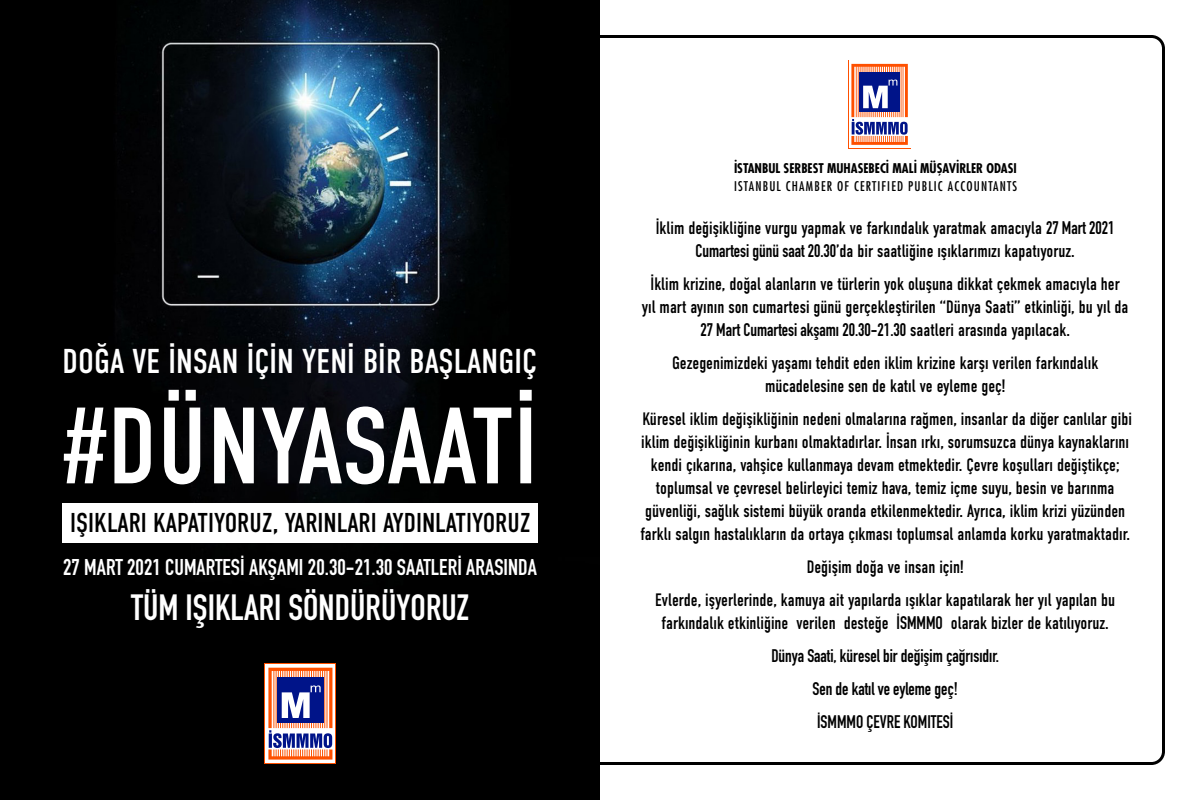
<style>
.page{position:relative;width:1200px;height:800px;background:#fff}
.page>*{position:absolute;margin:0;border:0;box-sizing:border-box;transform-origin:0 0}
.t1{font:108.2px "DIN Condensed";letter-spacing:.005em;color:#fff}
.t2{font:700 36px "DIN Condensed";letter-spacing:.005em;color:#fff}
.t3{font:34.4px "DIN Condensed";letter-spacing:.005em;color:#fff}
.t4{font:27.2px "DIN Condensed";color:#000}
.t5{font:700 22.5px "DIN Condensed";letter-spacing:.005em;color:#fff}
.t6{font:18px/23px "DIN Condensed";color:#000;text-align:center;scale:.95 1}
.t7{font:700 18px "DIN Condensed";color:#000;scale:.95 1}
.t8{font:700 condensed 13.1px "Futura Std";color:#000}
.t9{font:condensed 13.1px "Futura Std";letter-spacing:.09em;color:#000}
.s1{font-weight:700}
</style>
<div class="page">
<div style="left:0;top:0;width:600px;height:800px;background:#000"></div>
<img style="left:115px;top:0;width:376px;height:500px">
<div style="left:562px;top:35px;width:603px;height:730px;border:3px solid #000;border-radius:12px"></div>
<div style="left:62px;top:503px;width:476px;height:40px;background:#fff"></div>
<svg style="left:265px;top:663px;width:71px;height:101px"></svg>
<svg style="left:266px;top:664px;width:69px;height:99px"></svg>
<svg style="left:268px;top:668px;width:64px;height:92px;background:#9e7c95"></svg>
<svg style="left:848px;top:60px;width:63px;height:89px"></svg>
<div style="left:849px;top:61px;width:61px;height:87px;background:#fff"></div>
<svg style="left:851px;top:64px;width:57px;height:81px"></svg>
<p class="t3" style="left:62px;top:342px;width:476px">DOĞA VE İNSAN İÇİN YENİ BİR BAŞLANGIÇ</p>
<p class="t1" style="left:62px;top:386px;width:477px">#DÜNYASAATİ</p>
<p class="t4" style="left:70px;top:507px;width:462px">IŞIKLARI KAPATIYORUZ, YARINLARI AYDINLATIYORUZ</p>
<p class="t5" style="left:63px;top:552px;width:475px">27 MART 2021 CUMARTESI AKŞAMI 20.30-21.30 SAATLERI ARASINDA</p>
<p class="t2" style="left:131px;top:583px;width:339px">TÜM IŞIKLARI SÖNDÜRÜYORUZ</p>
<p class="t8" style="left:734px;top:160px;width:284px">İSTANBUL SERBEST MUHASEBECİ MALİ MÜŞAVİRLER ODASI</p>
<p class="t9" style="left:734px;top:178px;width:285px">ISTANBUL CHAMBER OF CERTIFIED PUBLIC ACCOUNTANTS</p>
<p class="t6" style="left:656px;top:217px;width:484px">İklim değişikliğine vurgu yapmak ve farkındalık yaratmak amacıyla <span class="s1">27 Mart 2021<br>Cumartesi günü saat 20.30</span>’da bir saatliğine ışıklarımızı kapatıyoruz.</p>
<p class="t6" style="left:642px;top:273px;width:514px">İklim krizine, doğal alanların ve türlerin yok oluşuna dikkat çekmek amacıyla her yıl mart ayının son cumartesi günü gerçekleştirilen “Dünya Saati” etkinliği, bu yıl da<br><span class="s1">27 Mart Cumartesi akşamı 20.30-21.30</span> saatleri arasında yapılacak.</p>
<p class="t6" style="left:672px;top:352px;width:450px">Gezegenimizdeki yaşamı tehdit eden iklim krizine karşı verilen farkındalık mücadelesine sen de katıl ve eyleme geç!</p>
<p class="t6" style="left:640px;top:408px;width:519px">Küresel iklim değişikliğinin nedeni olmalarına rağmen, insanlar da diğer canlılar gibi iklim değişikliğinin kurbanı olmaktadırlar. İnsan ırkı, sorumsuzca dünya kaynaklarını kendi çıkarına, vahşice kullanmaya devam etmektedir. Çevre koşulları değiştikçe; toplumsal ve çevresel belirleyici temiz hava, temiz içme suyu, besin ve barınma güvenliği, sağlık sistemi büyük oranda etkilenmektedir. Ayrıca, iklim krizi yüzünden farklı salgın hastalıkların da ortaya çıkması toplumsal anlamda korku yaratmaktadır.</p>
<p class="t6" style="left:807px;top:556px;width:167px">Değişim doğa ve insan için!</p>
<p class="t6" style="left:655px;top:589px;width:486px">Evlerde, işyerlerinde, kamuya ait yapılarda ışıklar kapatılarak her yıl yapılan bu farkındalık etkinliğine verilen desteğe <span class="s1">İSMMMO</span> olarak bizler de katılıyoruz.</p>
<p class="t7" style="left:771px;top:644px;width:241px">Dünya Saati, küresel bir değişim çağrısıdır.</p>
<p class="t7" style="left:813px;top:677px;width:155px">Sen de katıl ve eyleme geç!</p>
<p class="t7" style="left:817px;top:710px;width:143px">İSMMMO ÇEVRE KOMITESİ</p>
</div>
